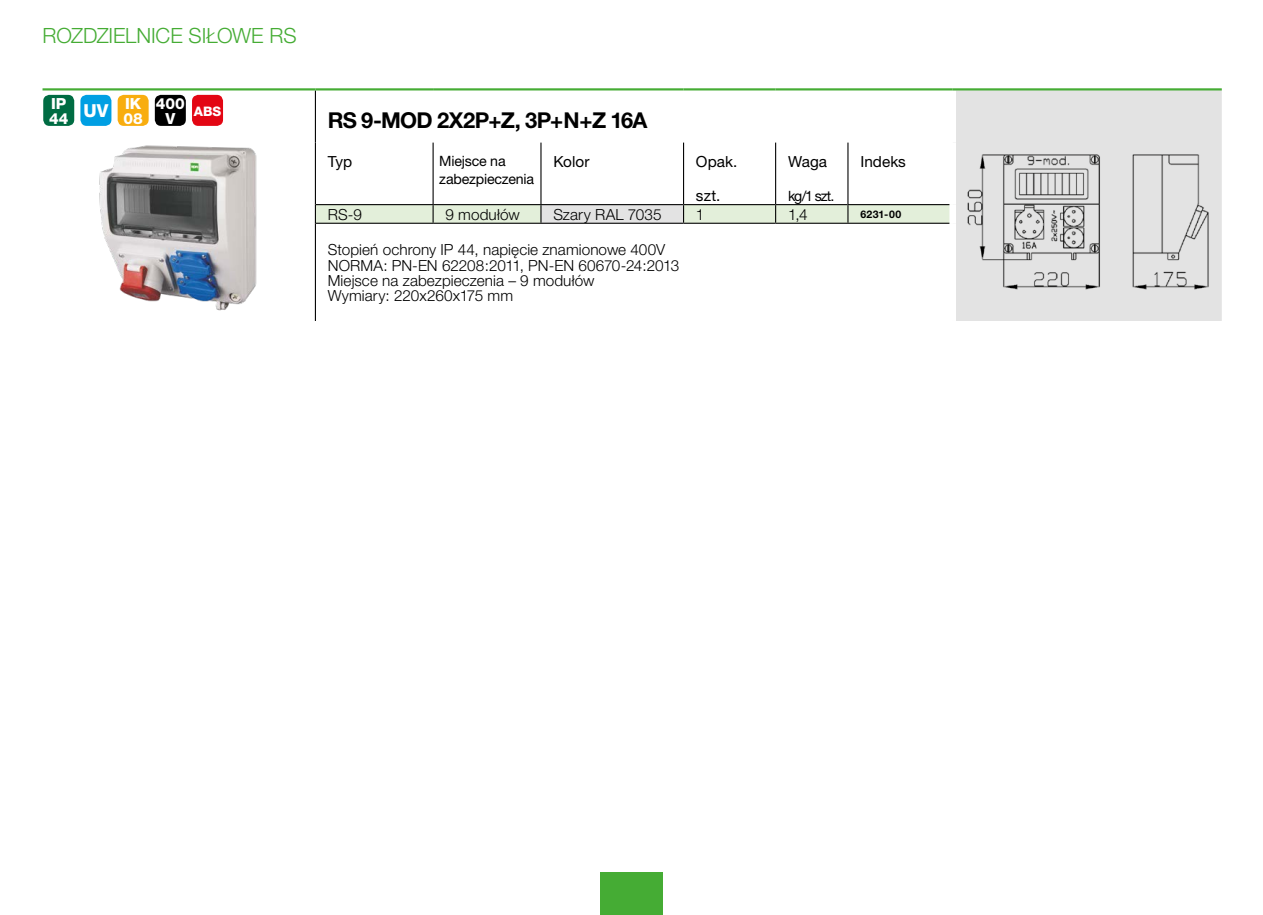
<style>
.page{position:relative;width:1263px;height:915px;background:#fff}
.page>*{position:absolute;margin:0;border:0;box-sizing:border-box;transform-origin:0 0}
.Normalny{font:700 21.9px "Helvetica Neue CE";letter-spacing:-.04em;color:#000}
.t1{font:300 21px "Helvetica Neue CE";letter-spacing:-.005em;color:#45ac34}
.Normalny-2{font:800 18px "Helvetica Neue CE";color:#fff}
.Normalny-3{font:300 15.3px "Helvetica Neue CE";letter-spacing:.005em;color:#000}
.t2{font:15.3px "Helvetica Neue CE";letter-spacing:.005em;color:#000}
.Normalny-4{font:800 15.3px "Helvetica Neue CE";color:#fff}
.t3{font:14.25px/17.5px "Helvetica Neue CE";letter-spacing:-.015em;color:#000}
.Normalny-5{font:800 13.05px "Helvetica Neue CE";color:#fff}
.t4{font:700 10.5px "Helvetica Neue CE";letter-spacing:.03em;color:#000}
</style>
<div class="page">
<div style="left:600px;top:872px;width:63px;height:42px;background:#45ac34"></div>
<svg style="left:541px;top:90px;width:681px;height:231px"></svg>
<hr style="left:315px;top:90px;width:1px;height:52px;background:#000">
<svg style="left:315px;top:142px;width:634px;height:81px"></svg>
<hr style="left:315px;top:223px;width:1px;height:98px;background:#000">
<div style="left:949px;top:90px;width:7px;height:52px;background:#fff"></div>
<div style="left:949px;top:142px;width:7px;height:62px;background:#fff"></div>
<div style="left:949px;top:204px;width:7px;height:19px;background:#fff"></div>
<div style="left:949px;top:223px;width:7px;height:98px;background:#fff"></div>
<hr style="left:433px;top:142px;width:1px;height:62px;background:#000">
<hr style="left:540px;top:142px;width:1px;height:62px;background:#000">
<hr style="left:683px;top:142px;width:1px;height:62px;background:#000">
<hr style="left:775px;top:142px;width:1px;height:62px;background:#000">
<hr style="left:847px;top:142px;width:1px;height:62px;background:#000">
<hr style="left:847px;top:204px;width:102px;height:1px;background:#000">
<hr style="left:316px;top:204px;width:117px;height:1px;background:#000">
<hr style="left:433px;top:204px;width:108px;height:1px;background:#000">
<hr style="left:541px;top:204px;width:142px;height:1px;background:#000">
<hr style="left:683px;top:204px;width:93px;height:1px;background:#000">
<hr style="left:776px;top:204px;width:71px;height:1px;background:#000">
<hr style="left:316px;top:223px;width:117px;height:1px;background:#000">
<hr style="left:433px;top:223px;width:108px;height:1px;background:#000">
<hr style="left:541px;top:223px;width:142px;height:1px;background:#000">
<hr style="left:683px;top:223px;width:93px;height:1px;background:#000">
<hr style="left:776px;top:223px;width:72px;height:1px;background:#000">
<hr style="left:848px;top:223px;width:101px;height:1px;background:#000">
<hr style="left:43px;top:88px;width:272px;height:2px;background:#45ac34">
<hr style="left:315px;top:88px;width:118px;height:2px;background:#45ac34">
<hr style="left:433px;top:88px;width:108px;height:2px;background:#45ac34">
<hr style="left:541px;top:88px;width:142px;height:2px;background:#45ac34">
<hr style="left:683px;top:88px;width:93px;height:2px;background:#45ac34">
<hr style="left:776px;top:88px;width:72px;height:2px;background:#45ac34">
<hr style="left:848px;top:88px;width:105px;height:2px;background:#45ac34">
<hr style="left:953px;top:88px;width:269px;height:2px;background:#45ac34">
<img style="left:99px;top:145px;width:158px;height:166px">
<img style="left:958px;top:98px;width:262px;height:215px">
<div style="left:43px;top:95px;width:31px;height:31px;background:#006c43;border-radius:6px"></div>
<div style="left:80px;top:95px;width:31px;height:31px;background:#009fe3;border-radius:6px"></div>
<div style="left:118px;top:95px;width:31px;height:31px;background:#f8ad0f;border-radius:6px"></div>
<div style="left:192px;top:95px;width:31px;height:31px;background:#e30613;border-radius:6px"></div>
<div style="left:155px;top:95px;width:31px;height:31px;background:#000;border-radius:6px"></div>
<h2 class="t1" style="left:43px;top:22px;width:256px">ROZDZIELNICE SIŁOWE RS</h2>
<p class="Normalny-4" style="left:51px;top:94px;width:17px">IP</p>
<p class="Normalny-4" style="left:49px;top:109px;width:21px">44</p>
<p class="Normalny-2" style="left:83px;top:100px;width:26px">UV</p>
<p class="Normalny-4" style="left:125px;top:94px;width:18px">IK</p>
<p class="Normalny-4" style="left:123px;top:109px;width:21px">08</p>
<p class="Normalny-4" style="left:156px;top:94px;width:30px">400</p>
<p class="Normalny-4" style="left:165px;top:109px;width:11px">V</p>
<p class="Normalny-5" style="left:194px;top:103px;width:29px">ABS</p>
<p class="Normalny" style="left:328px;top:106px;width:321px">RS 9-MOD 2X2P+Z, 3P+N+Z 16A</p>
<p class="t2" style="left:328px;top:152px;width:26px">Typ</p>
<p class="t3" style="left:439px;top:152px;width:96px">Miejsce na zabezpieczenia</p>
<p class="t2" style="left:553px;top:152px;width:38px">Kolor</p>
<p class="t2" style="left:696px;top:152px;width:43px">Opak.</p>
<p class="t2" style="left:696px;top:186px;width:26px">szt.</p>
<p class="t2" style="left:788px;top:152px;width:41px">Waga</p>
<p class="t3" style="left:788px;top:187px;width:48px">kg/1 szt.</p>
<p class="t2" style="left:860px;top:152px;width:47px">Indeks</p>
<p class="Normalny-3" style="left:328px;top:205px;width:36px">RS-9</p>
<p class="Normalny-3" style="left:445px;top:205px;width:76px">9 modułów</p>
<p class="Normalny-3" style="left:553px;top:205px;width:110px">Szary RAL 7035</p>
<p class="Normalny-3" style="left:696px;top:205px;width:10px">1</p>
<p class="Normalny-3" style="left:788px;top:205px;width:21px">1,4</p>
<p class="t4" style="left:860px;top:208px;width:42px">6231-00</p>
<p class="Normalny-3" style="left:328px;top:240px;width:339px">Stopień ochrony IP 44, napięcie znamionowe 400V</p>
<p class="Normalny-3" style="left:328px;top:256px;width:353px">NORMA: PN-EN 62208:2011, PN-EN 60670-24:2013</p>
<p class="Normalny-3" style="left:328px;top:271px;width:268px">Miejsce na zabezpieczenia – 9 modułów</p>
<p class="Normalny-3" style="left:328px;top:286px;width:187px">Wymiary: 220x260x175 mm</p>
</div>
